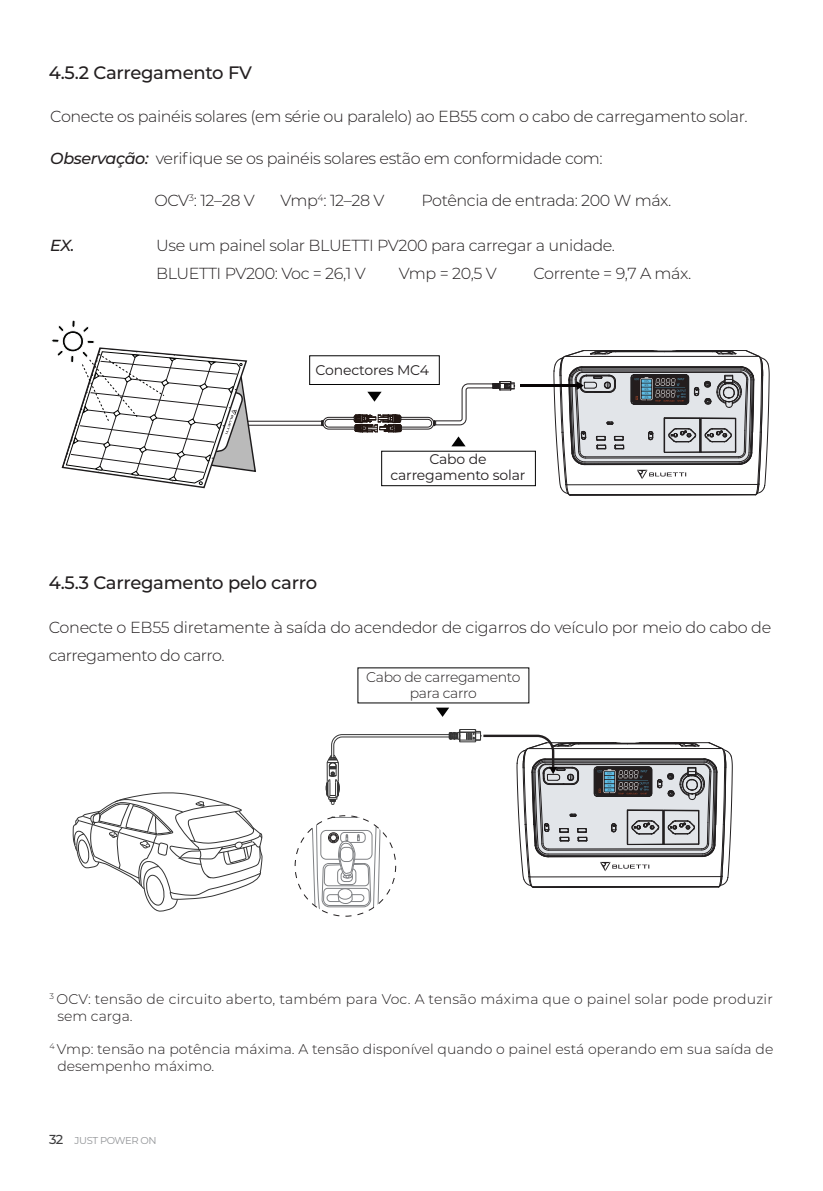
<style>
.page{position:relative;width:823px;height:1191px;background:#fff}
.page>*{position:absolute;margin:0;border:0;box-sizing:border-box;transform-origin:0 0}
.t1{font:500 18px "Montserrat";letter-spacing:-.015em;color:#231f20}
.t2{font:300 16px/28px "Montserrat";letter-spacing:-.025em;color:#231f20}
.t3{font:italic 500 16px "Montserrat";color:#231f20}
.t4{font:300 14px/17px "Montserrat";letter-spacing:.005em;color:#231f20}
.t5{font:14px/16px "Montserrat";letter-spacing:-.01em;color:#231f20;text-align:center}
.t6{font:300 14px/16px "Montserrat";letter-spacing:-.025em;color:#231f20;text-align:center}
.t7{font:10px "Montserrat";letter-spacing:-.04em;color:#939598}
.s1{font-weight:500;font-style:italic}
.s2{font-weight:500;font-size:13px;color:#3e3e3f}
</style>
<div class="page">
<svg style="left:436px;top:707px;width:13px;height:10px"></svg>
<svg style="left:73px;top:792px;width:189px;height:119px"></svg>
<svg style="left:311px;top:729px;width:421px;height:187px"></svg>
<hr style="left:520px;top:384px;width:57px;height:3px;background:#070304">
<svg style="left:553px;top:350px;width:216px;height:145px"></svg>
<svg style="left:51px;top:320px;width:464px;height:169px"></svg>
<p class="t1" style="left:49px;top:60px;width:205px">4.5.2 Carregamento FV</p>
<p class="t2" style="left:50px;top:102px;width:698px">Conecte os painéis solares (em série ou paralelo) ao EB55 com o cabo de carregamento solar.</p>
<p class="t2" style="left:50px;top:144px;width:553px"><span class="s1">Observação:</span> verifique se os painéis solares estão em conformidade com:</p>
<p class="t2" style="left:154px;top:186px;width:102px">OCV<sup>3</sup>: 12–28 V</p>
<p class="t2" style="left:280px;top:186px;width:105px">Vmp<sup>4</sup>: 12–28 V</p>
<p class="t2" style="left:421px;top:186px;width:251px">Potência de entrada: 200 W máx.</p>
<p class="t3" style="left:50px;top:234px;width:26px">EX.</p>
<p class="t2" style="left:156px;top:230px;width:460px">Use um painel solar BLUETTI PV200 para carregar a unidade.<br>BLUETTI PV200: Voc = 26,1 V</p>
<p class="t2" style="left:398px;top:258px;width:99px">Vmp = 20,5 V</p>
<p class="t2" style="left:533px;top:258px;width:159px">Corrente = 9,7 A máx.</p>
<p class="t5" style="left:315px;top:361px;width:115px">Conectores MC4</p>
<p class="t1" style="left:49px;top:570px;width:270px">4.5.3 Carregamento pelo carro</p>
<p class="t5" style="left:390px;top:451px;width:136px">Cabo de carregamento solar</p>
<p class="t2" style="left:49px;top:613px;width:723px">Conecte o EB55 diretamente à saída do acendedor de cigarros do veículo por meio do cabo de carregamento do carro.</p>
<p class="t6" style="left:366px;top:668px;width:155px">Cabo de carregamento para carro</p>
<p class="t4" style="left:57px;top:989px;width:716px;text-indent:-8px"><sup>3</sup> OCV: tensão de circuito aberto, também para Voc. A tensão máxima que o painel solar pode produzir sem carga.</p>
<p class="t4" style="left:57px;top:1039px;width:717px;text-indent:-8px"><sup>4</sup> Vmp: tensão na potência máxima. A tensão disponível quando o painel está operando em sua saída de desempenho máximo.</p>
<p class="t7" style="left:49px;top:1133px;width:109px"><span class="s2">32</span> JUST POWER ON</p>
</div>
